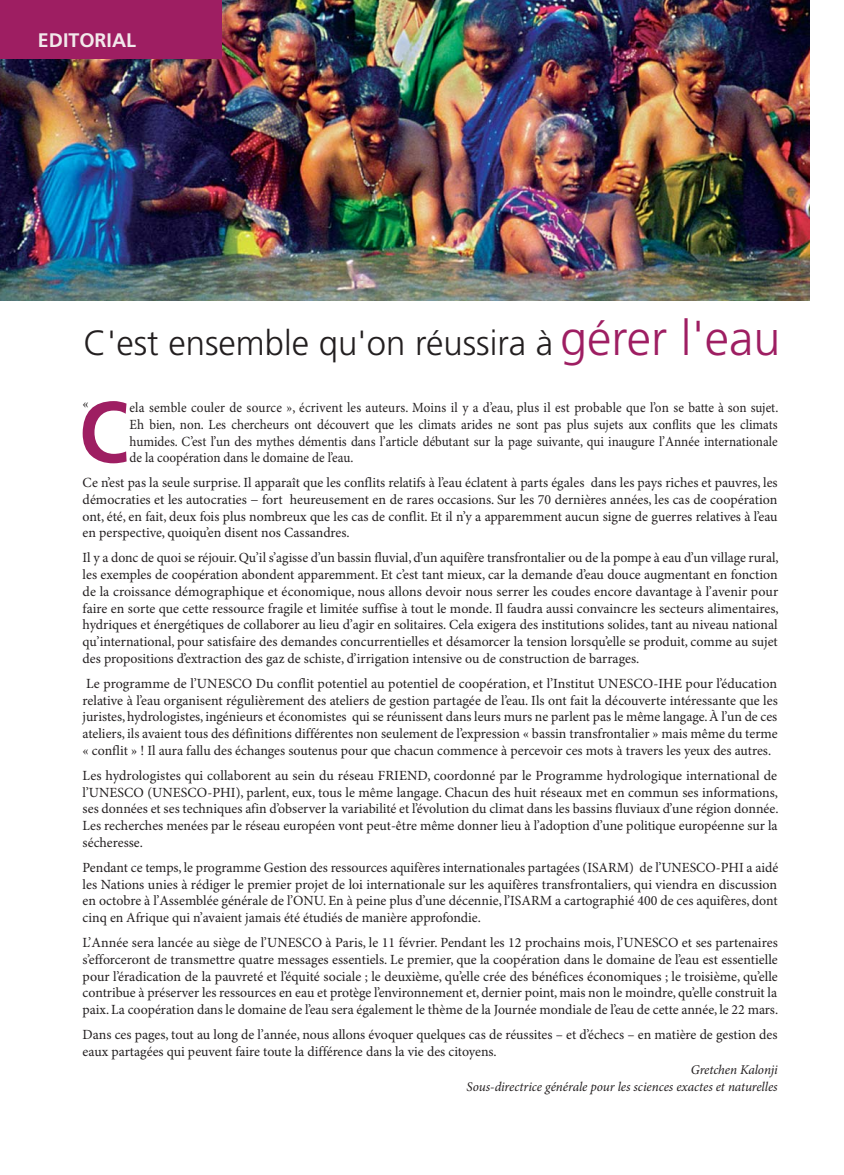
<style>
.page{position:relative;width:844px;height:1175px;background:#fff}
.page>*{position:absolute;margin:0;border:0;box-sizing:border-box;transform-origin:0 0}
.t1{font:700 86.25px "Frutiger LT Com";color:#9e1e62;scale:.94 1}
.t2{font:300 34.95px "Frutiger LT Com";color:#231f20}
.t3{font:700 19.65px "Frutiger LT Com";color:#f2e8eb}
.t4{font:13.95px/16.8px "Minion Pro";color:#231f20;text-align:justify}
.t5{font:13.95px/16.8px "Minion Pro";color:#231f20;text-align:justify;scale:.94 1}
.t6{font:italic 13.35px/16.8px "Minion Pro";letter-spacing:-.005em;color:#231f20;text-align:right}
.s1{font-size:49.05px;color:#9e1e62}
</style>
<div class="page">
<img style="left:0;top:0;width:809px;height:301px">
<div style="left:0;top:0;width:222px;height:59px;background:#9e1e62"></div>
<h3 class="t3" style="left:38px;top:32px;width:100px">EDITORIAL</h3>
<h2 class="t2" style="left:84px;top:328px;width:698px">C'est ensemble qu'on réussira à <span class="s1">gérer l'eau</span></h2>
<h1 class="t1" style="left:79px;top:398px;width:54px">C</h1>
<p class="t5" style="left:130px;top:400px;width:691px">ela semble couler de source », écrivent les auteurs. Moins il y a d’eau, plus il est probable que l’on se batte à son sujet.<br>Eh bien, non. Les chercheurs ont découvert que les climats arides ne sont pas plus sujets aux conflits que les climats humides. C’est l’un des mythes démentis dans l’article débutant sur la page suivante, qui inaugure l’Année internationale de la coopération dans le domaine de l’eau.</p>
<p class="t4" style="left:83px;top:476px;width:696px">Ce n’est pas la seule surprise. Il apparaît que les conflits relatifs à l’eau éclatent à parts égales dans les pays riches et pauvres, les démocraties et les autocraties − fort heureusement en de rares occasions. Sur les 70 dernières années, les cas de coopération ont, été, en fait, deux fois plus nombreux que les cas de conflit. Et il n’y a apparemment aucun signe de guerres relatives à l’eau en perspective, quoiqu’en disent nos Cassandres.</p>
<p class="t4" style="left:83px;top:551px;width:697px">Il y a donc de quoi se réjouir. Qu’il s’agisse d’un bassin fluvial, d’un aquifère transfrontalier ou de la pompe à eau d’un village rural, les exemples de coopération abondent apparemment. Et c’est tant mieux, car la demande d’eau douce augmentant en fonction de la croissance démographique et économique, nous allons devoir nous serrer les coudes encore davantage à l’avenir pour faire en sorte que cette ressource fragile et limitée suffise à tout le monde. Il faudra aussi convaincre les secteurs alimentaires, hydriques et énergétiques de collaborer au lieu d’agir en solitaires. Cela exigera des institutions solides, tant au niveau national qu’international, pour satisfaire des demandes concurrentielles et désamorcer la tension lorsqu’elle se produit, comme au sujet des propositions d’extraction des gaz de schiste, d’irrigation intensive ou de construction de barrages.</p>
<p class="t4" style="left:83px;top:676px;width:696px">Le programme de l’UNESCO Du conflit potentiel au potentiel de coopération, et l’Institut UNESCO-IHE pour l’éducation relative à l’eau organisent régulièrement des ateliers de gestion partagée de l’eau. Ils ont fait la découverte intéressante que les juristes, hydrologistes, ingénieurs et économistes qui se réunissent dans leurs murs ne parlent pas le même langage. À l’un de ces ateliers, ils avaient tous des définitions différentes non seulement de l’expression « bassin transfrontalier » mais même du terme « conflit » ! Il aura fallu des échanges soutenus pour que chacun commence à percevoir ces mots à travers les yeux des autres.</p>
<p class="t4" style="left:83px;top:768px;width:697px">Les hydrologistes qui collaborent au sein du réseau FRIEND, coordonné par le Programme hydrologique international de l’UNESCO (UNESCO-PHI), parlent, eux, tous le même langage. Chacun des huit réseaux met en commun ses informations, ses données et ses techniques afin d’observer la variabilité et l’évolution du climat dans les bassins fluviaux d’une région donnée.<br>Les recherches menées par le réseau européen vont peut-être même donner lieu à l’adoption d’une politique européenne sur la sécheresse.</p>
<p class="t4" style="left:83px;top:860px;width:697px">Pendant ce temps, le programme Gestion des ressources aquifères internationales partagées (ISARM) de l’UNESCO-PHI a aidé les Nations unies à rédiger le premier projet de loi internationale sur les aquifères transfrontaliers, qui viendra en discussion en octobre à l’Assemblée générale de l’ONU. En à peine plus d’une décennie, l’ISARM a cartographié 400 de ces aquifères, dont cinq en Afrique qui n’avaient jamais été étudiés de manière approfondie.</p>
<p class="t4" style="left:83px;top:935px;width:697px">L’Année sera lancée au siège de l’UNESCO à Paris, le 11 février. Pendant les 12 prochains mois, l’UNESCO et ses partenaires s’efforceront de transmettre quatre messages essentiels. Le premier, que la coopération dans le domaine de l’eau est essentielle pour l’éradication de la pauvreté et l’équité sociale ; le deuxième, qu’elle crée des bénéfices économiques ; le troisième, qu’elle contribue à préserver les ressources en eau et protège l’environnement et, dernier point, mais non le moindre, qu’elle construit la paix. La coopération dans le domaine de l’eau sera également le thème de la Journée mondiale de l’eau de cette année, le 22 mars.</p>
<p class="t4" style="left:83px;top:1027px;width:696px">Dans ces pages, tout au long de l’année, nous allons évoquer quelques cas de réussites – et d’échecs – en matière de gestion des eaux partagées qui peuvent faire toute la différence dans la vie des citoyens.</p>
<p class="t6" style="left:466px;top:1063px;width:313px">Gretchen Kalonji<br>Sous-directrice générale pour les sciences exactes et naturelles</p>
<p class="t4" style="left:83px;top:397px;width:8px">«</p>
</div>
